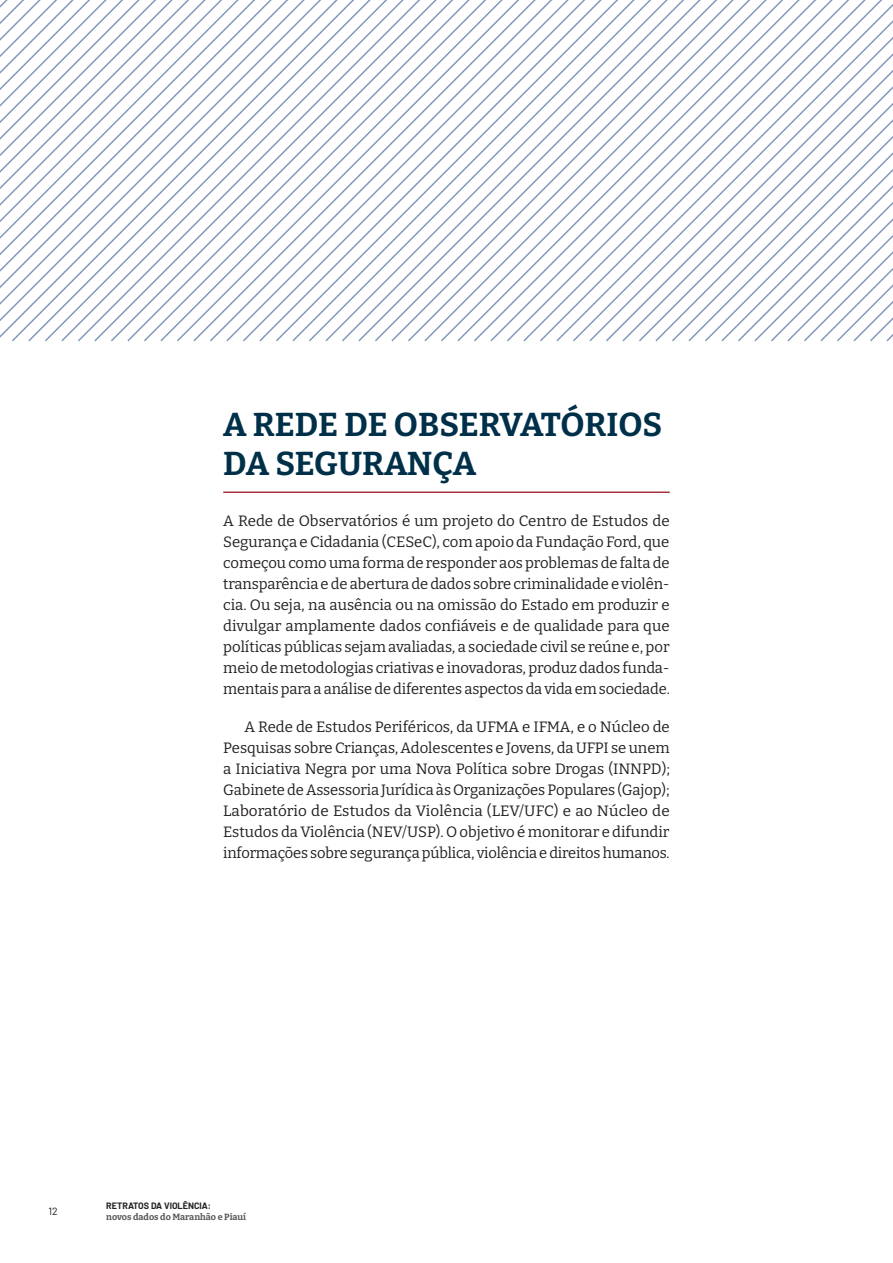
<style>
.page{position:relative;width:893px;height:1263px;background:#fff}
.page>*{position:absolute;margin:0;border:0;box-sizing:border-box;transform-origin:0 0}
.t1{font:700 33px/39px "Bitter";letter-spacing:-.005em;color:#003049}
.t2{font:15px/21px "Bitter";letter-spacing:-.01em;color:#231f20;text-align:justify}
.t3{font:10.5px "Barlow";color:#231f20}
.t4{font:700 9px "Bitter";color:#57585a}
.t5{font:700 9px "Barlow";color:#231f20}
</style>
<div class="page">
<svg style="left:882px;top:4px;width:11px;height:337px"></svg>
<svg style="left:866px;top:0;width:16px;height:341px"></svg>
<svg style="left:849px;top:0;width:17px;height:341px"></svg>
<svg style="left:833px;top:0;width:16px;height:341px"></svg>
<svg style="left:816px;top:0;width:17px;height:341px"></svg>
<svg style="left:800px;top:0;width:16px;height:341px"></svg>
<svg style="left:783px;top:0;width:17px;height:341px"></svg>
<svg style="left:767px;top:0;width:16px;height:341px"></svg>
<svg style="left:750px;top:0;width:17px;height:341px"></svg>
<svg style="left:734px;top:0;width:16px;height:341px"></svg>
<svg style="left:717px;top:0;width:17px;height:341px"></svg>
<svg style="left:701px;top:0;width:16px;height:341px"></svg>
<svg style="left:684px;top:0;width:17px;height:341px"></svg>
<svg style="left:668px;top:0;width:16px;height:341px"></svg>
<svg style="left:651px;top:0;width:17px;height:341px"></svg>
<svg style="left:635px;top:0;width:16px;height:341px"></svg>
<svg style="left:618px;top:0;width:17px;height:341px"></svg>
<svg style="left:602px;top:0;width:16px;height:341px"></svg>
<svg style="left:585px;top:0;width:17px;height:341px"></svg>
<svg style="left:569px;top:0;width:16px;height:341px"></svg>
<svg style="left:552px;top:0;width:17px;height:341px"></svg>
<svg style="left:536px;top:0;width:16px;height:341px"></svg>
<svg style="left:519px;top:0;width:17px;height:341px"></svg>
<svg style="left:503px;top:0;width:16px;height:341px"></svg>
<svg style="left:486px;top:0;width:17px;height:341px"></svg>
<svg style="left:470px;top:0;width:16px;height:341px"></svg>
<svg style="left:462px;top:0;width:8px;height:338px"></svg>
<svg style="left:446px;top:0;width:16px;height:341px"></svg>
<svg style="left:429px;top:0;width:17px;height:341px"></svg>
<svg style="left:413px;top:0;width:16px;height:341px"></svg>
<svg style="left:396px;top:0;width:17px;height:341px"></svg>
<svg style="left:380px;top:0;width:16px;height:341px"></svg>
<svg style="left:363px;top:0;width:17px;height:341px"></svg>
<svg style="left:347px;top:0;width:16px;height:341px"></svg>
<svg style="left:330px;top:0;width:17px;height:341px"></svg>
<svg style="left:314px;top:0;width:16px;height:341px"></svg>
<svg style="left:297px;top:0;width:17px;height:341px"></svg>
<svg style="left:281px;top:0;width:16px;height:341px"></svg>
<svg style="left:264px;top:0;width:17px;height:341px"></svg>
<svg style="left:248px;top:0;width:16px;height:341px"></svg>
<svg style="left:231px;top:0;width:17px;height:341px"></svg>
<svg style="left:215px;top:0;width:16px;height:341px"></svg>
<svg style="left:206px;top:5px;width:9px;height:336px"></svg>
<svg style="left:0;top:0;width:206px;height:341px"></svg>
<hr style="left:223px;top:491px;width:447px;height:2px;background:#a63339">
<h1 class="t1" style="left:223px;top:404px;width:441px">A REDE DE OBSERVATÓRIOS<br>DA SEGURANÇA</h1>
<p class="t2" style="left:223px;top:510px;width:448px">A Rede de Observatórios é um projeto do Centro de Estudos de Segurança e Cidadania (CESeC), com apoio da Fundação Ford, que começou como uma forma de responder aos problemas de falta de transparência e de abertura de dados sobre criminalidade e violên&shy;cia. Ou seja, na ausência ou na omissão do Estado em produzir e divulgar amplamente dados confiáveis e de qualidade para que políticas públicas sejam avaliadas, a sociedade civil se reúne e, por meio de metodologias criativas e inovadoras, produz dados funda&shy;mentais para a análise de diferentes aspectos da vida em sociedade.</p>
<p class="t2" style="left:223px;top:716px;width:448px;text-indent:21px">A Rede de Estudos Periféricos, da UFMA e IFMA, e o Núcleo de Pesquisas sobre Crianças, Adolescentes e Jovens, da UFPI se unem a Iniciativa Negra por uma Nova Política sobre Drogas (INNPD); Gabinete de Assessoria Jurídica às Organizações Populares (Gajop); Laboratório de Estudos da Violência (LEV/UFC) e ao Núcleo de Estudos da Violência (NEV/USP). O objetivo é monitorar e difundir informações sobre segurança pública, violência e direitos humanos.</p>
<p class="t3" style="left:48px;top:1204px;width:11px">12</p>
<p class="t5" style="left:106px;top:1199px;width:106px">RETRATOS DA VIOLÊNCIA:</p>
<p class="t4" style="left:106px;top:1211px;width:141px">novos dados do Maranhão e Piauí</p>
</div>
